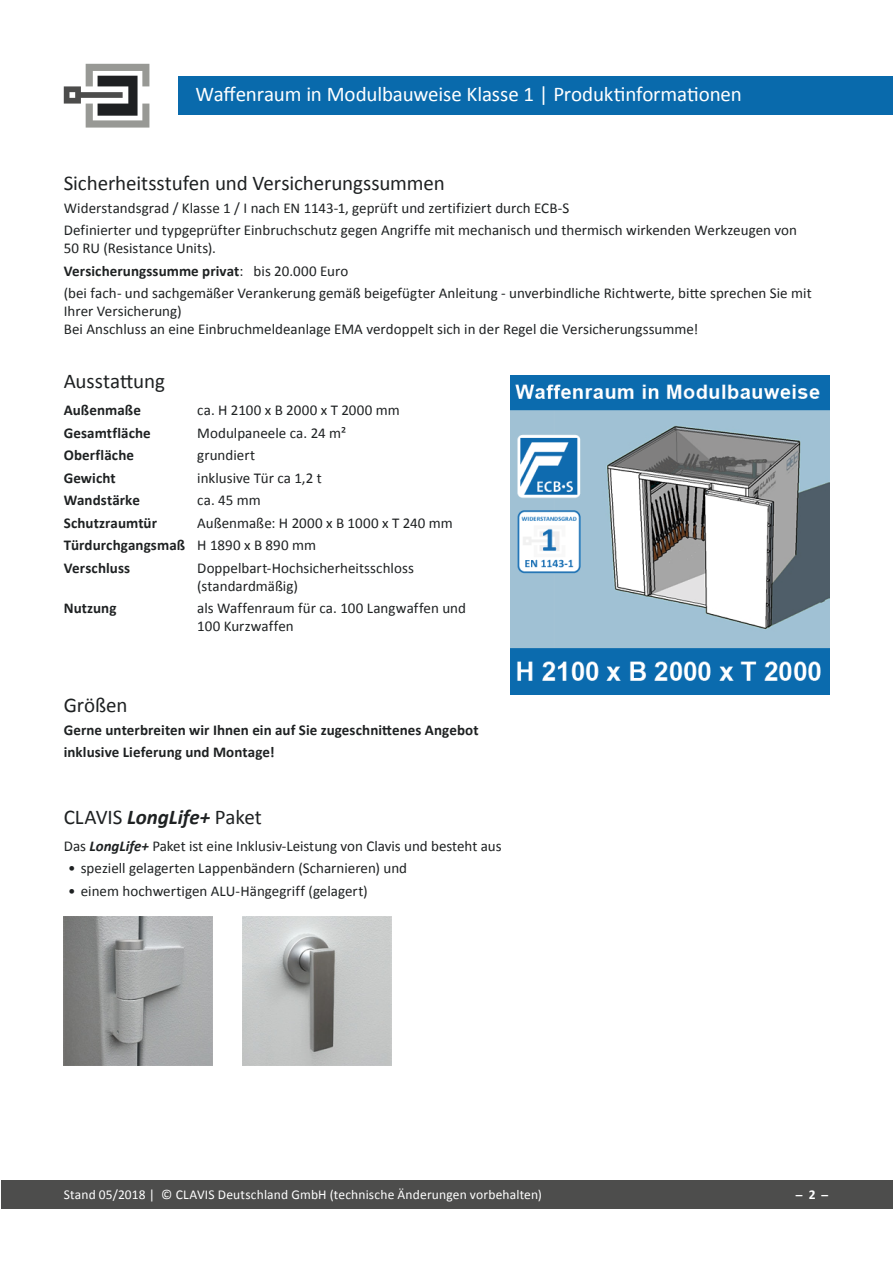
<style>
.page{position:relative;width:893px;height:1263px;background:#fff}
.page>*{position:absolute;margin:0;border:0;box-sizing:border-box;transform-origin:0 0}
.t1{font:21px "Calibri";letter-spacing:-.005em;color:#1e2122}
.t2{font:21px "Calibri";letter-spacing:-.01em;color:#fff}
.t3{font:15px/22.5px "Calibri";color:#1e2122}
.t4{font:700 15px/22.5px "Calibri";letter-spacing:.005em;color:#1e2122}
.t5{font:13.5px "Calibri";letter-spacing:.015em;color:#fff}
.t6{font:700 13.5px "Calibri";color:#fff}
.s1{font-weight:700}
.s2{font-weight:700;font-style:italic}
</style>
<div class="page">
<div style="left:1px;top:1181px;width:891px;height:28px;background:#4d4d4c"></div>
<svg style="left:64px;top:64px;width:85px;height:64px"></svg>
<div style="left:179px;top:76px;width:714px;height:38px;background:#096aac"></div>
<img style="left:242px;top:916px;width:149px;height:149px">
<img style="left:64px;top:916px;width:149px;height:149px">
<img style="left:510px;top:375px;width:319px;height:319px">
<h1 class="t2" style="left:196px;top:81px;width:548px">Waffenraum in Modulbauweise Klasse 1 | Produktinformationen</h1>
<h1 class="t1" style="left:64px;top:170px;width:382px">Sicherheitsstufen und Versicherungssummen</h1>
<p class="t3" style="left:64px;top:196px;width:735px">Widerstandsgrad / Klasse 1 / I nach EN 1143-1, geprüft und zertifiziert durch ECB-S<br>Definierter und typgeprüfter Einbruchschutz gegen Angriffe mit mechanisch und thermisch wirkenden Werkzeugen von</p>
<p class="t3" style="left:64px;top:237px;width:749px">50 RU (Resistance Units).<br><span class="s1">Versicherungssumme privat</span>: bis 20.000 Euro<br>(bei fach- und sachgemäßer Verankerung gemäß beigefügter Anleitung - unverbindliche Richtwerte, bitte sprechen Sie mit</p>
<p class="t3" style="left:64px;top:302px;width:636px;line-height:18px">Ihrer Versicherung)<br>Bei Anschluss an eine Einbruchmeldeanlage EMA verdoppelt sich in der Regel die Versicherungssumme!</p>
<h1 class="t1" style="left:64px;top:368px;width:103px">Ausstattung</h1>
<p class="t4" style="left:64px;top:399px;width:79px">Außenmaße</p>
<p class="t3" style="left:197px;top:399px;width:204px">ca. H 2100 x B 2000 x T 2000 mm</p>
<p class="t4" style="left:64px;top:421px;width:89px">Gesamtfläche</p>
<p class="t3" style="left:197px;top:421px;width:150px">Modulpaneele ca. 24 m²</p>
<p class="t4" style="left:64px;top:444px;width:72px">Oberfläche</p>
<p class="t3" style="left:197px;top:444px;width:59px">grundiert</p>
<p class="t4" style="left:64px;top:466px;width:53px">Gewicht</p>
<p class="t3" style="left:197px;top:466px;width:126px">inklusive Tür ca 1,2 t</p>
<p class="t4" style="left:64px;top:489px;width:78px">Wandstärke</p>
<p class="t3" style="left:197px;top:489px;width:65px">ca. 45 mm</p>
<p class="t4" style="left:64px;top:511px;width:95px">Schutzraumtür</p>
<p class="t3" style="left:64px;top:511px;width:391px;text-indent:134px">Außenmaße: H 2000 x B 1000 x T 240 mm<br><span class="s1">Türdurchgangsmaß</span> H 1890 x B 890 mm<br><span class="s1">Verschluss</span></p>
<p class="t3" style="left:197px;top:559px;width:218px;line-height:18px">Doppelbart-Hochsicherheitsschloss (standardmäßig)</p>
<p class="t4" style="left:64px;top:597px;width:54px">Nutzung</p>
<p class="t3" style="left:197px;top:599px;width:270px;line-height:18px">als Waffenraum für ca. 100 Langwaffen und<br>100 Kurzwaffen</p>
<h1 class="t1" style="left:64px;top:692px;width:65px">Größen</h1>
<p class="t4" style="left:64px;top:718px;width:416px">Gerne unterbreiten wir Ihnen ein auf Sie zugeschnittenes Angebot inklusive Lieferung und Montage!</p>
<h1 class="t1" style="left:64px;top:803px;width:200px">CLAVIS <span class="s2">LongLife+</span> Paket</h1>
<p class="t3" style="left:64px;top:834px;width:439px">Das <span class="s2">LongLife+</span> Paket ist eine Inklusiv-Leistung von Clavis und besteht aus</p>
<p class="t3" style="left:68px;top:857px;width:341px">• speziell gelagerten Lappenbändern (Scharnieren) und</p>
<p class="t3" style="left:68px;top:879px;width:301px">• einem hochwertigen ALU-Hängegriff (gelagert)</p>
<p class="t5" style="left:64px;top:1186px;width:480px">Stand 05/2018 | © CLAVIS Deutschland GmbH (technische Änderungen vorbehalten)</p>
<p class="t6" style="left:799px;top:1185px;width:34px">̶ 2 ̶</p>
</div>
